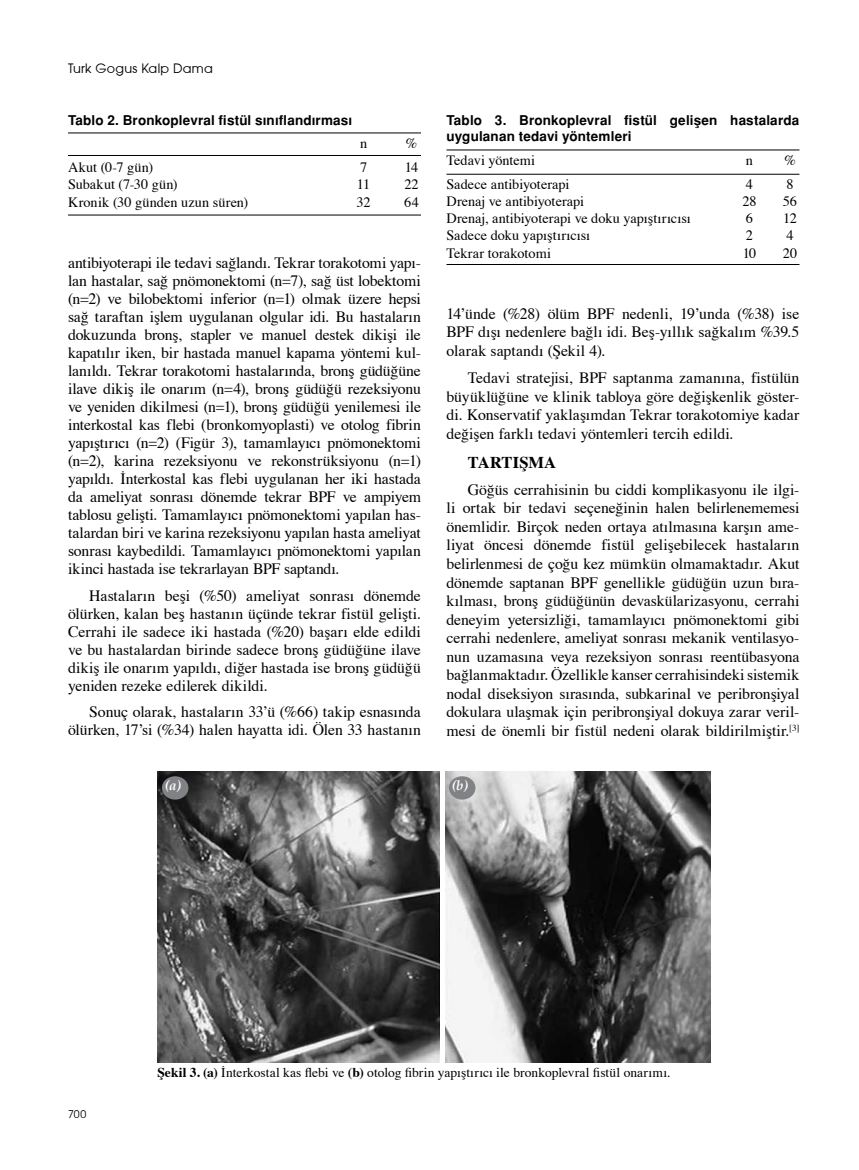
<style>
.page{position:relative;width:859px;height:1170px;background:#fff}
.page>*{position:absolute;margin:0;border:0;box-sizing:border-box;transform-origin:0 0}
.t1{font:700 16.5px "Times";letter-spacing:.01em;color:#000}
.t2{font:15.75px/18px "Times";color:#000;text-align:justify}
.t3{font:14.25px "Times";color:#000}
.t4{font:700 13.5px/16.5px "Helvetica Tr";letter-spacing:.01em;color:#000}
.t5{font:13.5px "Times";letter-spacing:.005em;color:#000}
.t6{font:italic 700 13.5px "Palatino";color:#fff}
.t7{font:12.75px "Avant Garde";letter-spacing:.02em;color:#000}
.t8{font:10.5px "Avant Garde";color:#000}
.s1{font-weight:700}
</style>
<div class="page">
<hr style="left:68px;top:133px;width:353px;height:1px;background:#000">
<hr style="left:68px;top:155px;width:353px;height:1px;background:#000">
<hr style="left:68px;top:215px;width:353px;height:1px;background:#000">
<hr style="left:446px;top:150px;width:353px;height:1px;background:#000">
<hr style="left:446px;top:174px;width:353px;height:1px;background:#000">
<hr style="left:446px;top:264px;width:353px;height:1px;background:#000">
<img style="left:157px;top:771px;width:553px;height:290px">
<hr style="left:440px;top:770px;width:4px;height:293px;background:#fff">
<div style="left:162px;top:776px;width:26px;height:23px;background:#808285;border-radius:50%"></div>
<div style="left:449px;top:776px;width:26px;height:23px;background:#808285;border-radius:50%"></div>
<p class="t7" style="left:68px;top:61px;width:146px">Turk Gogus Kalp Dama</p>
<p class="t4" style="left:68px;top:112px;width:286px">Tablo 2. Bronkoplevral fistül sınıflandırması</p>
<p class="t3" style="left:360px;top:135px;width:9px">n</p>
<p class="t3" style="left:406px;top:135px;width:13px">%</p>
<p class="t3" style="left:68px;top:159px;width:87px">Akut (0-7 gün)</p>
<p class="t3" style="left:360px;top:159px;width:9px">7</p>
<p class="t3" style="left:405px;top:159px;width:15px">14</p>
<p class="t3" style="left:68px;top:176px;width:111px">Subakut (7-30 gün)</p>
<p class="t3" style="left:357px;top:176px;width:15px">11</p>
<p class="t3" style="left:404px;top:176px;width:16px">22</p>
<p class="t3" style="left:68px;top:193px;width:182px">Kronik (30 günden uzun süren)</p>
<p class="t3" style="left:357px;top:193px;width:15px">32</p>
<p class="t3" style="left:404px;top:193px;width:16px">64</p>
<p class="t2" style="left:68px;top:253px;width:354px">antibiyoterapi ile tedavi sağlandı. Tekrar torakotomi yapı&shy;lan hastalar, sağ pnömonektomi (n=7), sağ üst lobektomi (n=2) ve bilobektomi inferior (n=1) olmak üzere hepsi sağ taraftan işlem uygulanan olgular idi. Bu hastaların dokuzunda bronş, stapler ve manuel destek dikişi ile kapatılır iken, bir hastada manuel kapama yöntemi kul&shy;lanıldı. Tekrar torakotomi hastalarında, bronş güdüğüne ilave dikiş ile onarım (n=4), bronş güdüğü rezeksiyonu ve yeniden dikilmesi (n=1), bronş güdüğü yenilemesi ile interkostal kas flebi (bronkomyoplasti) ve otolog fibrin yapıştırıcı (n=2) (Figür 3), tamamlayıcı pnömonektomi (n=2), karina rezeksiyonu ve rekonstrüksiyonu (n=1) yapıldı. İnterkostal kas flebi uygulanan her iki hastada da ameliyat sonrası dönemde tekrar BPF ve ampiyem tablosu gelişti. Tamamlayıcı pnömonektomi yapılan has&shy;talardan biri ve karina rezeksiyonu yapılan hasta ameliyat sonrası kaybedildi. Tamamlayıcı pnömonektomi yapılan ikinci hastada ise tekrarlayan BPF saptandı.</p>
<p class="t2" style="left:68px;top:586px;width:354px;text-indent:21px">Hastaların beşi (%50) ameliyat sonrası dönemde ölürken, kalan beş hastanın üçünde tekrar fistül gelişti.<br>Cerrahi ile sadece iki hastada (%20) başarı elde edildi ve bu hastalardan birinde sadece bronş güdüğüne ilave dikiş ile onarım yapıldı, diğer hastada ise bronş güdüğü yeniden rezeke edilerek dikildi.</p>
<p class="t2" style="left:68px;top:702px;width:354px;text-align:right">Sonuç olarak, hastaların 33’ü (%66) takip esnasında ölürken, 17’si (%34) halen hayatta idi. Ölen 33 hastanın</p>
<p class="t4" style="left:446px;top:112px;width:354px">Tablo 3. Bronkoplevral fistül gelişen hastalarda uygulanan tedavi yöntemleri</p>
<p class="t3" style="left:446px;top:152px;width:90px">Tedavi yöntemi</p>
<p class="t3" style="left:746px;top:152px;width:9px">n</p>
<p class="t3" style="left:784px;top:152px;width:13px">%</p>
<p class="t3" style="left:446px;top:175px;width:125px">Sadece antibiyoterapi</p>
<p class="t3" style="left:746px;top:175px;width:9px">4</p>
<p class="t3" style="left:786px;top:175px;width:9px">8</p>
<p class="t3" style="left:446px;top:192px;width:139px">Drenaj ve antibiyoterapi</p>
<p class="t3" style="left:742px;top:192px;width:16px">28</p>
<p class="t3" style="left:783px;top:192px;width:16px">56</p>
<p class="t3" style="left:446px;top:210px;width:246px">Drenaj, antibiyoterapi ve doku yapıştırıcısı</p>
<p class="t3" style="left:746px;top:210px;width:9px">6</p>
<p class="t3" style="left:783px;top:210px;width:15px">12</p>
<p class="t3" style="left:446px;top:227px;width:145px">Sadece doku yapıştırıcısı</p>
<p class="t3" style="left:746px;top:227px;width:9px">2</p>
<p class="t3" style="left:786px;top:227px;width:9px">4</p>
<p class="t3" style="left:446px;top:244px;width:106px">Tekrar torakotomi</p>
<p class="t3" style="left:743px;top:244px;width:15px">10</p>
<p class="t3" style="left:783px;top:244px;width:16px">20</p>
<p class="t2" style="left:446px;top:304px;width:354px;line-height:18.6px">14’ünde (%28) ölüm BPF nedenli, 19’unda (%38) ise BPF dışı nedenlere bağlı idi. Beş-yıllık sağkalım %39.5 olarak saptandı (Şekil 4).</p>
<p class="t2" style="left:446px;top:368px;width:354px;line-height:18.6px;text-indent:21px">Tedavi stratejisi, BPF saptanma zamanına, fistülün büyüklüğüne ve klinik tabloya göre değişkenlik göster&shy;di. Konservatif yaklaşımdan Tekrar torakotomiye kadar değişen farklı tedavi yöntemleri tercih edildi.</p>
<p class="t1" style="left:468px;top:446px;width:90px">TARTIŞMA</p>
<p class="t2" style="left:446px;top:480px;width:354px;line-height:18.6px;text-indent:21px">Göğüs cerrahisinin bu ciddi komplikasyonu ile ilgi&shy;li ortak bir tedavi seçeneğinin halen belirlenememesi önemlidir. Birçok neden ortaya atılmasına karşın ame&shy;liyat öncesi dönemde fistül gelişebilecek hastaların belirlenmesi de çoğu kez mümkün olmamaktadır. Akut dönemde saptanan BPF genellikle güdüğün uzun bıra&shy;kılması, bronş güdüğünün devaskülarizasyonu, cerrahi deneyim yetersizliği, tamamlayıcı pnömonektomi gibi cerrahi nedenlere, ameliyat sonrası mekanik ventilasyo&shy;nun uzamasına veya rezeksiyon sonrası reentübasyona bağlanmaktadır. Özellikle kanser cerrahisindeki sistemik nodal diseksiyon sırasında, subkarinal ve peribronşiyal dokulara ulaşmak için peribronşiyal dokuya zarar veril&shy;mesi de önemli bir fistül nedeni olarak bildirilmiştir.<sup>[3]</sup></p>
<p class="t6" style="left:165px;top:777px;width:18px">(a)</p>
<p class="t6" style="left:452px;top:777px;width:17px">(b)</p>
<p class="t8" style="left:68px;top:1107px;width:20px">700</p>
<p class="t5" style="left:157px;top:1063px;width:515px"><span class="s1">Şekil 3. (a)</span> İnterkostal kas flebi ve <span class="s1">(b)</span> otolog fibrin yapıştırıcı ile bronkoplevral fistül onarımı.</p>
</div>
